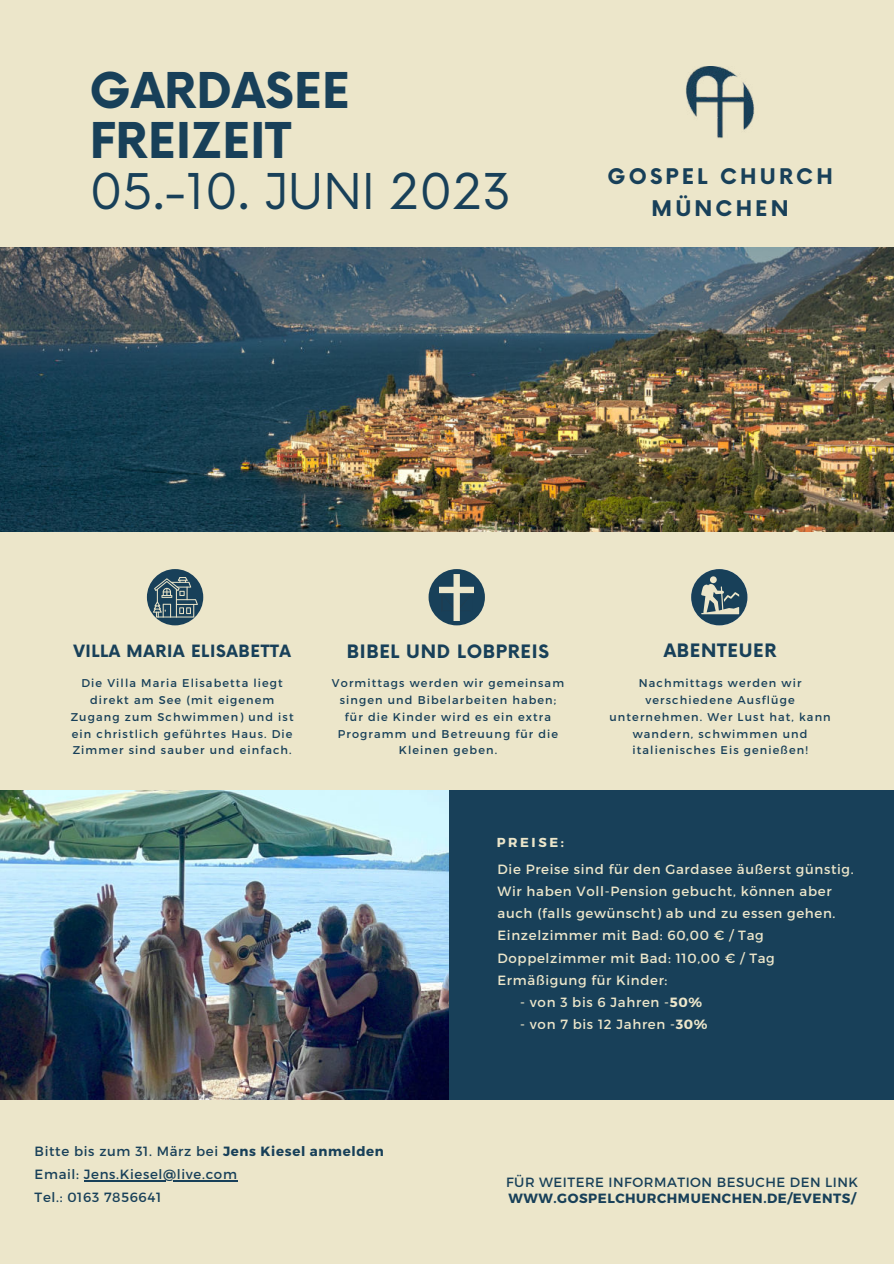
<style>
.page{position:relative;width:894px;height:1264px;background:#fff}
.page>*{position:absolute;margin:0;border:0;box-sizing:border-box;transform-origin:0 0}
.t1{font:700 48px/49.5px "Now";color:#184059}
.t2{font:48px "Now";color:#184059}
.t3{font:700 21px/32.7px "Now";letter-spacing:.15em;color:#184059;text-align:center}
.t4{font:700 18px "Now";letter-spacing:.04em;color:#184059}
.t5{font:700 16.5px "Now";letter-spacing:.04em;color:#184059}
.t6{font:13.35px/22.2px "Montserrat";letter-spacing:.05em;color:#ece6ca}
.t7{font:13.35px/23.4px "Montserrat";letter-spacing:.05em;color:#184059}
.t8{font:700 13.35px "Montserrat";letter-spacing:.04em;color:#184059}
.t9{font:700 13.05px "Montserrat";letter-spacing:.2em;color:#ece6ca}
.t10{font:11.25px/17px "Montserrat";letter-spacing:.1em;color:#184059;text-align:center}
.s1{font-weight:700}
</style>
<div class="page">
<div style="left:0;top:0;width:893px;height:1263px;background:#ece6ca"></div>
<img style="left:0;top:247px;width:893px;height:285px">
<div style="left:147px;top:569px;width:56px;height:56px;background:#184059;border-radius:50%"></div>
<div style="left:428px;top:569px;width:57px;height:56px;background:#184059;border-radius:50%"></div>
<img style="left:686px;top:66px;width:69px;height:73px">
<div style="left:447px;top:790px;width:446px;height:309px;background:#184059"></div>
<img style="left:0;top:790px;width:448px;height:309px">
<svg style="left:153px;top:577px;width:45px;height:40px"></svg>
<svg style="left:440px;top:574px;width:33px;height:46px"></svg>
<div style="left:691px;top:569px;width:56px;height:56px;background:#184059;border-radius:50%"></div>
<svg style="left:701px;top:576px;width:38px;height:38px"></svg>
<hr style="left:84px;top:1180px;width:153px;height:1px;background:#184059">
<h1 class="t1" style="left:89px;top:65px;width:262px">GARDASEE<br>FREIZEIT</h1>
<h1 class="t2" style="left:89px;top:152px;width:423px">05.-10. JUNI 2023</h1>
<h2 class="t3" style="left:607px;top:159px;width:227px">GOSPEL CHURCH<br>MÜNCHEN</h2>
<h3 class="t5" style="left:73px;top:639px;width:219px">VILLA MARIA ELISABETTA</h3>
<p class="t10" style="left:71px;top:674px;width:224px">Die Villa Maria Elisabetta liegt direkt am See (mit eigenem<br>Zugang zum Schwimmen) und ist ein christlich geführtes Haus. Die<br>Zimmer sind sauber und einfach.</p>
<h3 class="t4" style="left:347px;top:638px;width:203px">BIBEL UND LOBPREIS</h3>
<p class="t10" style="left:332px;top:674px;width:233px">Vormittags werden wir gemeinsam singen und Bibelarbeiten haben; für die Kinder wird es ein extra<br>Programm und Betreuung für die<br>Kleinen geben.</p>
<h3 class="t4" style="left:663px;top:637px;width:114px">ABENTEUER</h3>
<p class="t10" style="left:609px;top:674px;width:223px">Nachmittags werden wir verschiedene Ausflüge unternehmen. Wer Lust hat, kann wandern, schwimmen und italienisches Eis genießen!</p>
<p class="t7" style="left:35px;top:1139px;width:351px">Bitte bis zum 31. März bei <span class="s1">Jens Kiesel anmelden<br></span>Email: Jens.Kiesel@live.com<br>Tel.: 0163 7856641</p>
<p class="t9" style="left:496px;top:834px;width:69px">PREISE:</p>
<p class="t6" style="left:497px;top:857px;width:357px">Die Preise sind für den Gardasee äußerst günstig.<br>Wir haben Voll-Pension gebucht, können aber auch (falls gewünscht) ab und zu essen gehen.<br>Einzelzimmer mit Bad: 60,00 € / Tag Doppelzimmer mit Bad: 110,00 € / Tag Ermäßigung für Kinder:</p>
<p class="t6" style="left:520px;top:991px;width:183px">- von 3 bis 6 Jahren -<span class="s1">50%</span></p>
<p class="t6" style="left:520px;top:1013px;width:189px">- von 7 bis 12 Jahren -<span class="s1">30%</span></p>
<p class="t7" style="left:506px;top:1170px;width:353px">FÜR WEITERE INFORMATION BESUCHE DEN LINK</p>
<p class="t8" style="left:508px;top:1189px;width:348px">WWW.GOSPELCHURCHMUENCHEN.DE/EVENTS/</p>
</div>
